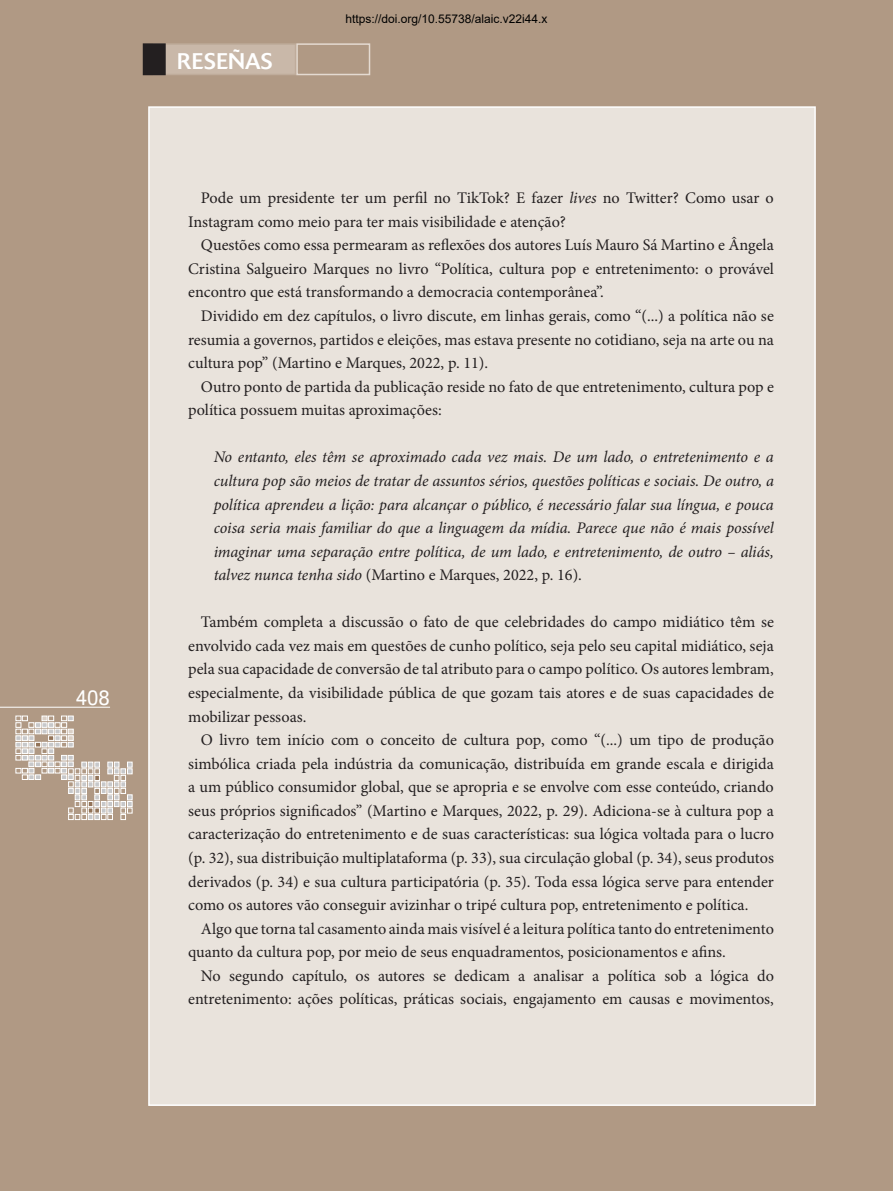
<style>
.page{position:relative;width:893px;height:1191px;background:#b09984}
.page>*{position:absolute;margin:0;border:0;box-sizing:border-box;transform-origin:0 0}
.t1{font:22.5px "Delta";letter-spacing:.01em;color:#fff}
.t2{font:21px "Istok Web";color:#fff}
.t3{font:16.2px/23.5px "Minion Pro";letter-spacing:-.005em;color:#231f20;text-align:justify}
.t4{font:italic 16.2px/23.5px "Minion Pro";letter-spacing:-.01em;color:#231f20;text-align:justify}
.t5{font:12px "Arial";color:#000}
.s1{font-style:italic}
.s2{font-style:normal}
</style>
<div class="page">
<svg style="left:16px;top:716px;width:116px;height:103px"></svg>
<hr style="left:0;top:707px;width:110px;height:1px;background:#fff">
<div style="left:148px;top:106px;width:668px;height:1000px;background:#e9e3dc;border:2px solid #fff"></div>
<div style="left:153px;top:43px;width:143px;height:32px;background:#c9b8a9;border:2px solid #bfac9b"></div>
<div style="left:144px;top:44px;width:21px;height:30px;background:#231f20"></div>
<div style="left:143px;top:43px;width:23px;height:32px;border:2px solid #231f20"></div>
<div style="left:296px;top:43px;width:74px;height:32px;border:2px solid #e4dad1"></div>
<p class="t2" style="left:76px;top:684px;width:36px">408</p>
<h1 class="t1" style="left:177px;top:48px;width:97px">RESEÑAS</h1>
<p class="t5" style="left:345px;top:11px;width:204px">https://doi.org/10.55738/alaic.v22i44.x</p>
<p class="t3" style="left:188px;top:186px;width:587px;text-indent:13px">Pode um presidente ter um perfil no TikTok? E fazer <span class="s1">lives</span> no Twitter? Como usar o<br>Instagram como meio para ter mais visibilidade e atenção?</p>
<p class="t3" style="left:188px;top:233px;width:587px;text-indent:13px">Questões como essa permearam as reflexões dos autores Luís Mauro Sá Martino e Ângela Cristina Salgueiro Marques no livro “Política, cultura pop e entretenimento: o provável encontro que está transformando a democracia contemporânea”.</p>
<p class="t3" style="left:188px;top:304px;width:587px;text-indent:13px">Dividido em dez capítulos, o livro discute, em linhas gerais, como “(...) a política não se resumia a governos, partidos e eleições, mas estava presente no cotidiano, seja na arte ou na cultura pop” (Martino e Marques, 2022, p. 11).</p>
<p class="t3" style="left:188px;top:375px;width:587px;text-indent:13px">Outro ponto de partida da publicação reside no fato de que entretenimento, cultura pop e política possuem muitas aproximações:</p>
<p class="t4" style="left:214px;top:445px;width:562px">No entanto, eles têm se aproximado cada vez mais. De um lado, o entretenimento e a cultura pop são meios de tratar de assuntos sérios, questões políticas e sociais. De outro, a política aprendeu a lição: para alcançar o público, é necessário falar sua língua, e pouca coisa seria mais familiar do que a linguagem da mídia. Parece que não é mais possível imaginar uma separação entre política, de um lado, e entretenimento, de outro – aliás, talvez nunca tenha sido <span class="s2">(Martino e Marques, 2022, p. 16).</span></p>
<p class="t3" style="left:188px;top:610px;width:587px;text-indent:13px">Também completa a discussão o fato de que celebridades do campo midiático têm se envolvido cada vez mais em questões de cunho político, seja pelo seu capital midiático, seja pela sua capacidade de conversão de tal atributo para o campo político. Os autores lembram, especialmente, da visibilidade pública de que gozam tais atores e de suas capacidades de mobilizar pessoas.</p>
<p class="t3" style="left:188px;top:728px;width:587px;text-indent:13px">O livro tem início com o conceito de cultura pop, como “(...) um tipo de produção simbólica criada pela indústria da comunicação, distribuída em grande escala e dirigida a um público consumidor global, que se apropria e se envolve com esse conteúdo, criando seus próprios significados” (Martino e Marques, 2022, p. 29). Adiciona-se à cultura pop a caracterização do entretenimento e de suas características: sua lógica voltada para o lucro (p. 32), sua distribuição multiplataforma (p. 33), sua circulação global (p. 34), seus produtos derivados (p. 34) e sua cultura participatória (p. 35). Toda essa lógica serve para entender como os autores vão conseguir avizinhar o tripé cultura pop, entretenimento e política.</p>
<p class="t3" style="left:188px;top:916px;width:587px;text-indent:13px">Algo que torna tal casamento ainda mais visível é a leitura política tanto do entretenimento quanto da cultura pop, por meio de seus enquadramentos, posicionamentos e afins.</p>
<p class="t3" style="left:188px;top:964px;width:587px;text-align:right">No segundo capítulo, os autores se dedicam a analisar a política sob a lógica do entretenimento: ações políticas, práticas sociais, engajamento em causas e movimentos,</p>
</div>
